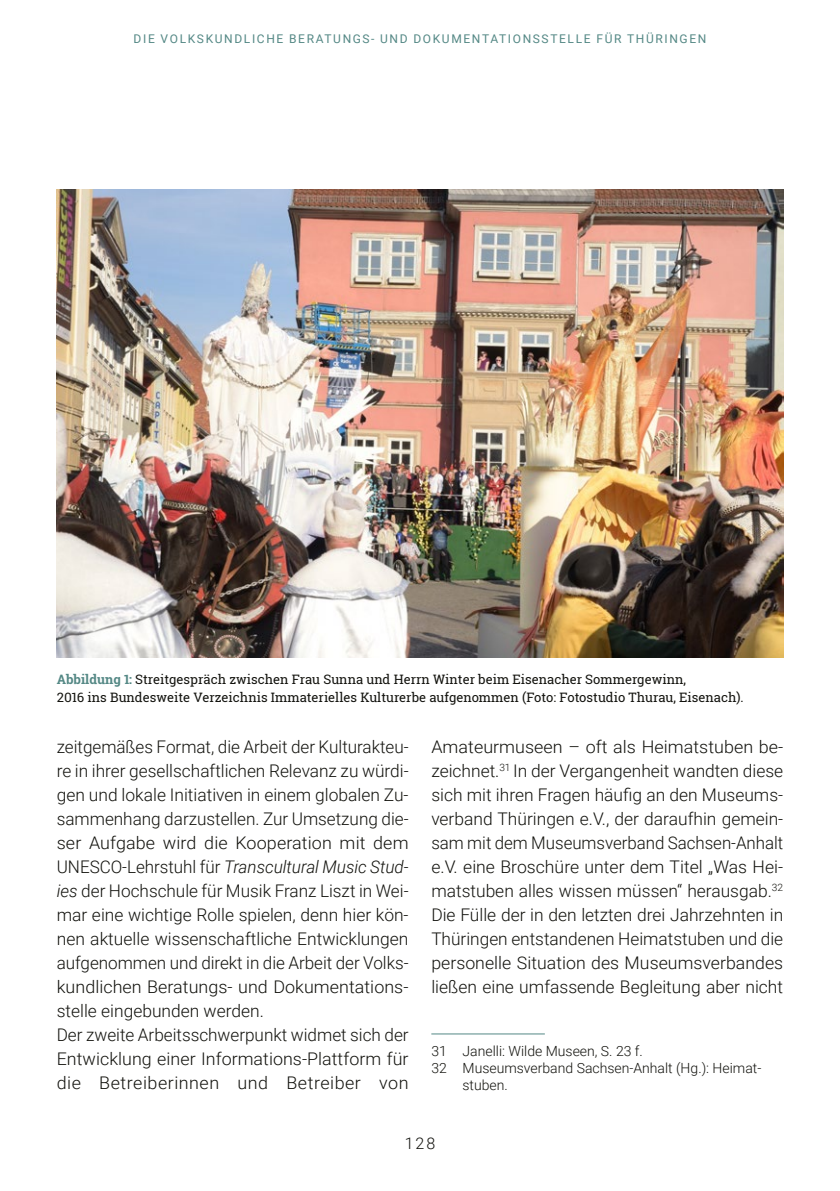
<style>
.page{position:relative;width:840px;height:1191px;background:#fff}
.page>*{position:absolute;margin:0;border:0;box-sizing:border-box;transform-origin:0 0}
.Lauftext{font:300 17.4px/24px "Roboto";color:#12120d;text-align:justify}
.Lauftext_Abstand_vor{font:300 17.4px/24px "Roboto";color:#12120d;text-align:justify}
.t1{font:16px "Roboto Light 2";color:#12120d}
.Fussnote{font:14px/16.8px "Roboto Light 2";color:#12120d}
.Fussnote-2{font:300 14px "Roboto";color:#12120d}
.t2{font:13px/18px "Roboto Slab Regular 2";color:#12120d}
.t3{font:12px "Roboto";letter-spacing:.135em;color:#548885}
.s1{font-family:"Roboto Slab Bold 2";color:#548885}
.s2{font-family:"Roboto Light 2";font-weight:400}
.s3{font-style:italic}
.s4{font-family:"Roboto";font-weight:300}
</style>
<div class="page">
<img style="left:57px;top:190px;width:725px;height:468px">
<hr style="left:431px;top:1033px;width:113px;height:1px;background:#548885">
<p class="t3" style="left:133px;top:30px;width:56px">DIE VOLKSKUNDLICHE</p>
<p class="t3" style="left:289px;top:30px;width:5px">BERATUNGS</p>
<p class="t3" style="left:371px;top:30px;width:12px">- UND</p>
<p class="t3" style="left:413px;top:30px;width:29px">DOKUMENTATI</p>
<p class="t3" style="left:512px;top:30px;width:20px">ONSSTELLE</p>
<p class="t3" style="left:596px;top:30px;width:69px">FÜR THÜRINGEN</p>
<p class="t2" style="left:57px;top:670px;width:688px"><span class="s1">Abbildung 1:</span> Streitgespräch zwischen Frau Sunna und Herrn Winter beim Eisenacher Sommergewinn,<br>2016 ins Bundesweite Verzeichnis Immaterielles Kulturerbe aufgenommen (Foto: Fotostudio Thurau, Eisenach).</p>
<p class="Lauftext" style="left:431px;top:734px;width:353px">Amateurmuseen – oft als Heimatstuben be&shy;zeichnet.<sup>31</sup> In der Vergangenheit wandten diese <span class="s2">sich mit ihren Fragen häufig an den Museums&shy;verband Thüringen e.V., der daraufhin gemein&shy;sam mit dem Museumsverband Sachsen-Anhalt </span>e.V. eine Broschüre unter dem Titel „Was Hei&shy;matstuben alles wissen müssen“ herausgab.<sup>32<br></sup>Die Fülle der in den letzten drei Jahrzehnten in Thüringen entstandenen Heimatstuben und die <span class="s2">personelle Situation des Museumsverbandes </span>ließen eine umfassende Begleitung aber nicht</p>
<p class="Lauftext_Abstand_vor" style="left:57px;top:734px;width:353px">zeitgemäßes Format, die Arbeit der Kulturakteu&shy;<span class="s2">re in ihrer gesellschaftlichen Relevanz zu würdi&shy;gen und lokale Initiativen in einem globalen Zu&shy;</span>sammenhang darzustellen. Zur Umsetzung die&shy;ser Aufgabe wird die Kooperation mit dem <span class="s2">UNESCO-Lehrstuhl für</span> <span class="s3">Transcultural Music Stud&shy;ies</span> der Hochschule für Musik Franz Liszt in Wei&shy;mar eine wichtige Rolle spielen, denn hier kön&shy;nen aktuelle wissenschaftliche Entwicklungen aufgenommen und direkt in die Arbeit der Volks&shy;kundlichen Beratungs- und Dokumentations&shy;stelle eingebunden werden.</p>
<p class="Lauftext" style="left:57px;top:1022px;width:353px">Der zweite Arbeitsschwerpunkt widmet sich der Entwicklung einer Informations-Plattform für <span class="s2">die Betreiberinnen und Betreiber von</span></p>
<p class="Fussnote-2" style="left:431px;top:1041px;width:213px">31 Janelli: Wilde Museen, S. 23 f.</p>
<p class="Fussnote" style="left:462px;top:1059px;width:299px;text-indent:-31px"><span class="s4">32</span> Museumsverband Sachsen-Anhalt (Hg.): Heimat&shy;<span class="s4">stuben.</span></p>
<p class="t1" style="left:404px;top:1132px;width:32px">128</p>
</div>
